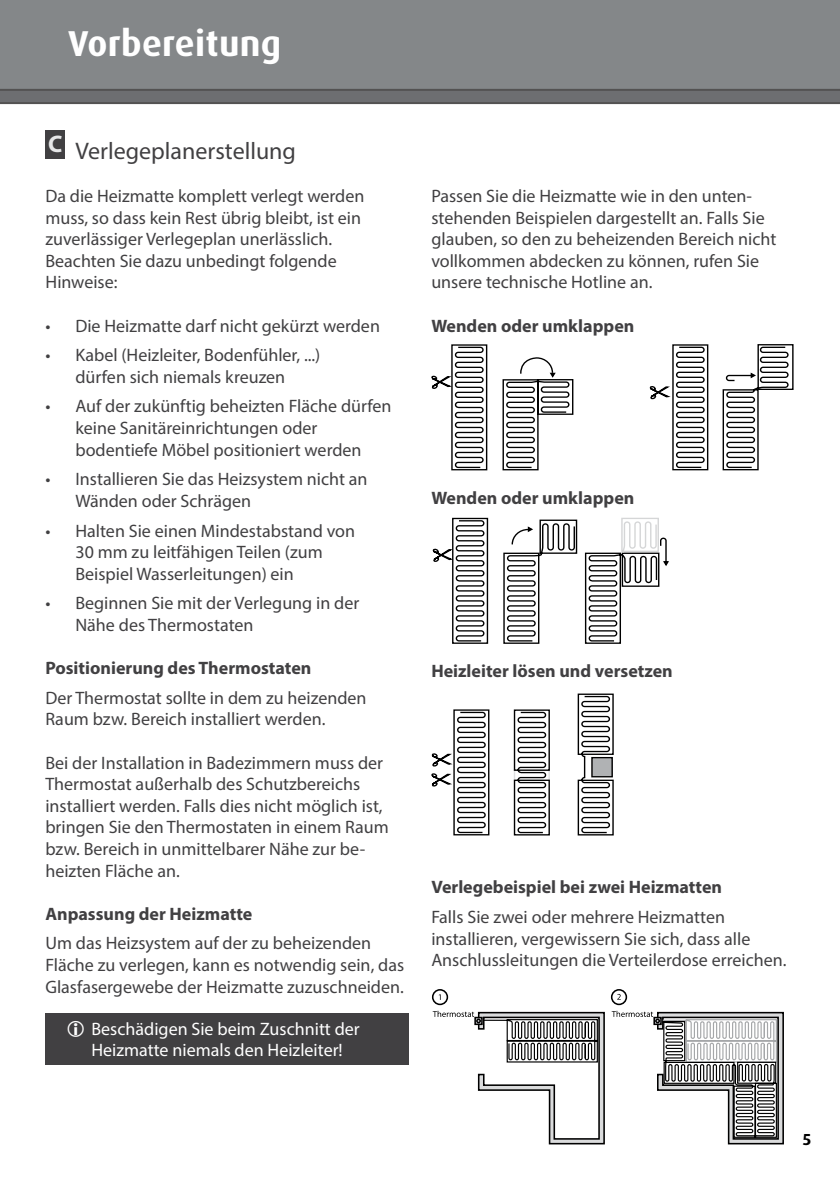
<style>
.page{position:relative;width:840px;height:1191px;background:#fff}
.page>*{position:absolute;margin:0;border:0;box-sizing:border-box;transform-origin:0 0}
.t1{font:700 36px "Dax";letter-spacing:.01em;color:#fff}
.t2{font:24px "Myriad Pro";color:#414042}
.t3{font:18px/21.6px "Myriad Pro";color:#414042}
.t4{font:700 18px "Myriad Pro";color:#414042}
.t5{font:18px/21.6px "Myriad Pro";color:#fff}
.t6{font:700 16px "Dax";color:#000}
</style>
<div class="page">
<svg style="left:0;top:91px;width:839px;height:13px;background:#69696c"></svg>
<div style="left:0;top:0;width:839px;height:91px;background:#848789"></div>
<div style="left:45px;top:130px;width:20px;height:29px;background:#414042"></div>
<div style="left:45px;top:1013px;width:363px;height:51px;background:#414042"></div>
<svg style="left:431px;top:344px;width:142px;height:126px"></svg>
<svg style="left:649px;top:344px;width:144px;height:126px"></svg>
<svg style="left:432px;top:518px;width:236px;height:126px"></svg>
<svg style="left:431px;top:693px;width:182px;height:142px"></svg>
<svg style="left:431px;top:989px;width:352px;height:155px"></svg>
<h1 class="t1" style="left:68px;top:23px;width:215px">Vorbereitung</h1>
<h2 class="t2" style="left:48px;top:136px;width:249px"><sup>C</sup> Verlegeplanerstellung</h2>
<p class="t3" style="left:45px;top:185px;width:320px">Da die Heizmatte komplett verlegt werden muss, so dass kein Rest übrig bleibt, ist ein zuverlässiger Verlegeplan unerlässlich.<br>Beachten Sie dazu unbedingt folgende Hinweise:</p>
<p class="t3" style="left:45px;top:314px;width:336px">• Die Heizmatte darf nicht gekürzt werden</p>
<p class="t3" style="left:45px;top:344px;width:276px;text-align:center">• Kabel (Heizleiter, Bodenfühler, ...) dürfen sich niemals kreuzen</p>
<p class="t3" style="left:75px;top:395px;width:317px;text-indent:-30px">• Auf der zukünftig beheizten Fläche dürfen keine Sanitäreinrichtungen oder bodentiefe Möbel positioniert werden</p>
<p class="t3" style="left:75px;top:468px;width:293px;text-indent:-30px">• Installieren Sie das Heizsystem nicht an<br>Wänden oder Schrägen</p>
<p class="t3" style="left:75px;top:519px;width:281px;text-indent:-30px">• Halten Sie einen Mindestabstand von<br>30 mm zu leitfähigen Teilen (zum<br>Beispiel Wasserleitungen) ein</p>
<p class="t3" style="left:75px;top:592px;width:285px;text-indent:-30px">• Beginnen Sie mit der Verlegung in der<br>Nähe des Thermostaten</p>
<p class="t4" style="left:45px;top:656px;width:267px">Positionierung des Thermostaten</p>
<p class="t3" style="left:45px;top:686px;width:322px">Der Thermostat sollte in dem zu heizenden<br>Raum bzw. Bereich installiert werden.</p>
<p class="t3" style="left:45px;top:751px;width:345px">Bei der Installation in Badezimmern muss der Thermostat außerhalb des Schutzbereichs installiert werden. Falls dies nicht möglich ist, bringen Sie den Thermostaten in einem Raum bzw. Bereich in unmittelbarer Nähe zur be&shy;heizten Fläche an.</p>
<p class="t4" style="left:45px;top:902px;width:208px">Anpassung der Heizmatte</p>
<p class="t3" style="left:45px;top:932px;width:360px">Um das Heizsystem auf der zu beheizenden<br>Fläche zu verlegen, kann es notwendig sein, das<br>Glasfasergewebe der Heizmatte zuzuschneiden.</p>
<p class="t5" style="left:91px;top:1017px;width:270px">Beschädigen Sie beim Zuschnitt der<br>Heizmatte niemals den Heizleiter!</p>
<p class="t3" style="left:431px;top:185px;width:346px">Passen Sie die Heizmatte wie in den unten&shy;stehenden Beispielen dargestellt an. Falls Sie glauben, so den zu beheizenden Bereich nicht vollkommen abdecken zu können, rufen Sie unsere technische Hotline an.</p>
<p class="t4" style="left:431px;top:314px;width:204px">Wenden oder umklappen</p>
<p class="t4" style="left:431px;top:486px;width:204px">Wenden oder umklappen</p>
<p class="t4" style="left:431px;top:659px;width:243px">Heizleiter lösen und versetzen</p>
<p class="t4" style="left:431px;top:875px;width:292px">Verlegebeispiel bei zwei Heizmatten</p>
<p class="t3" style="left:431px;top:906px;width:356px">Falls Sie zwei oder mehrere Heizmatten installieren, vergewissern Sie sich, dass alle<br>Anschlussleitungen die Verteilerdose erreichen.</p>
<p class="t6" style="left:802px;top:1130px;width:11px">5</p>
</div>
